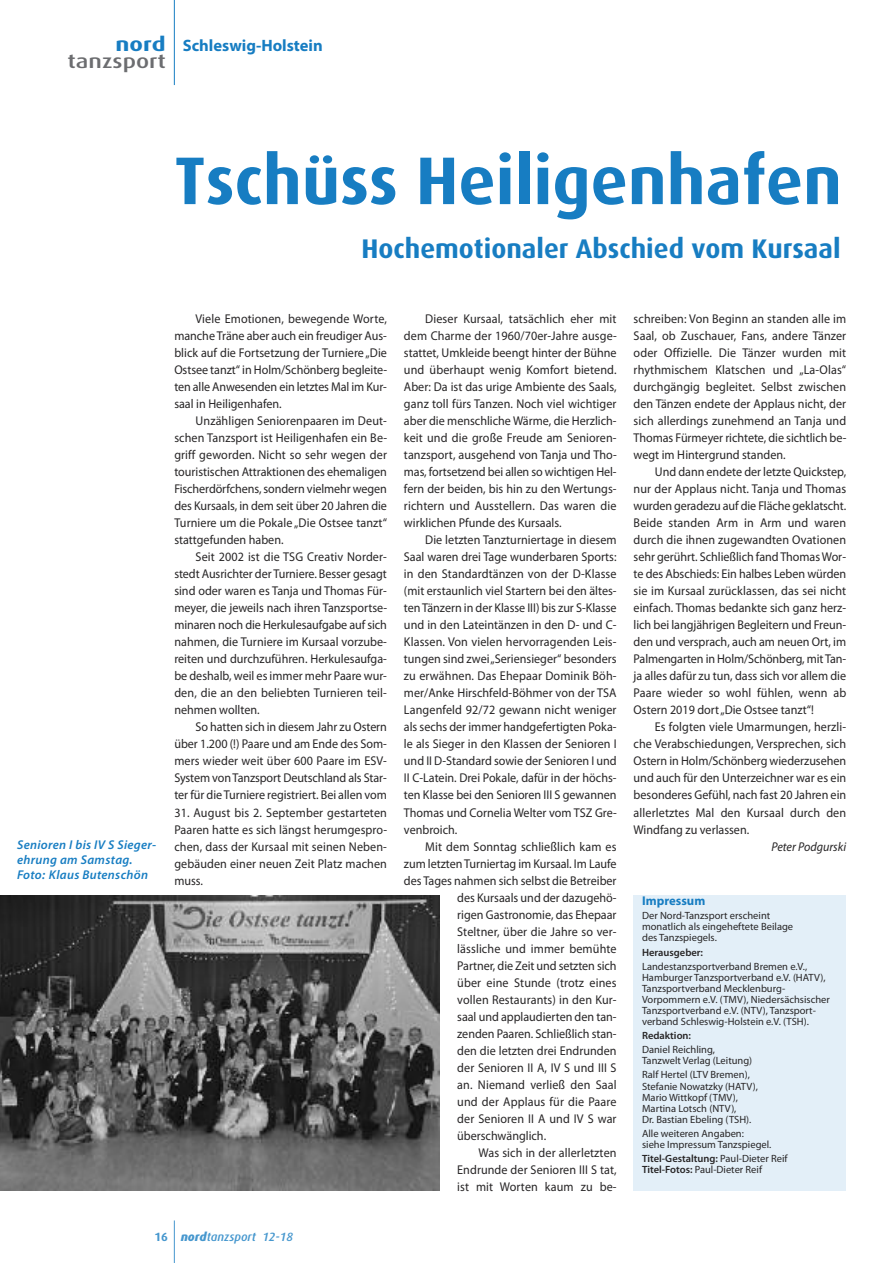
<style>
.page{position:relative;width:893px;height:1263px;background:#fff}
.page>*{position:absolute;margin:0;border:0;box-sizing:border-box;transform-origin:0 0}
.t1{font:700 67.5px "Dax";color:#177dc2}
.t2{font:700 27px "Dax";color:#177dc2}
.t3{font:500 19.5px "Dax";color:#6c6d70;scale:1.25 1}
.t4{font:700 19.5px "Dax";color:#177dc2;scale:1.25 1}
.t5{font:700 16.5px "Myriad Pro";color:#177dc2}
.t6{font:12.75px/17px "Myriad Pro";color:#272526;text-align:justify;scale:.95 1}
.t7{font:italic 600 12.75px/14.9px "Myriad Pro";letter-spacing:.025em;color:#177dc2}
.t8{font:italic 12.75px "Myriad Pro";color:#272526;scale:.95 1}
.t9{font:700 12.75px "Myriad Pro";color:#177dc2}
.t10{font:italic 500 12px "Dax";color:#4697ce}
.t11{font:10.5px/11.1px "Myriad Pro";color:#272526}
.t12{font:600 10.5px "Myriad Pro";color:#272526}
.s1{font-weight:600}
.s2{font-weight:700;font-style:normal}
.s3{font-weight:800}
</style>
<div class="page">
<hr style="left:174px;top:1220px;width:1px;height:43px;background:#4697ce">
<hr style="left:174px;top:0;width:1px;height:85px;background:#177dc2">
<div style="left:634px;top:896px;width:212px;height:295px;background:#e3eff8"></div>
<img style="left:0;top:896px;width:439px;height:294px">
<h3 class="t4" style="left:116px;top:33px;width:42px">nord</h3>
<h3 class="t3" style="left:68px;top:50px;width:80px">tanzsport</h3>
<p class="t5" style="left:183px;top:39px;width:141px">Schleswig-Holstein</p>
<h1 class="t1" style="left:174px;top:143px;width:669px">Tschüss Heiligenhafen</h1>
<h2 class="t2" style="left:361px;top:233px;width:481px">Hochemotionaler Abschied vom Kursaal</h2>
<p class="t7" style="left:17px;top:838px;width:141px">Senioren I bis IV S Sieger&shy;ehrung am Samstag.<br>Foto: Klaus Butenschön</p>
<p class="t6" style="left:174px;top:311px;width:226px;text-indent:21px">Viele Emotionen, bewegende Worte, manche Träne aber auch ein freudiger Aus&shy;blick auf die Fortsetzung der Turniere „Die Ostsee tanzt“ in Holm/Schönberg begleite&shy;ten alle Anwesenden ein letztes Mal im Kur&shy;saal in Heiligenhafen.</p>
<p class="t6" style="left:174px;top:413px;width:226px;text-indent:21px">Unzähligen Seniorenpaaren im Deut&shy;schen Tanzsport ist Heiligenhafen ein Be&shy;griff geworden. Nicht so sehr wegen der touristischen Attraktionen des ehemaligen Fischerdörfchens, sondern vielmehr wegen des Kursaals, in dem seit über 20 Jahren die Turniere um die Pokale „Die Ostsee tanzt“ stattgefunden haben.</p>
<p class="t6" style="left:174px;top:550px;width:226px;text-indent:21px">Seit 2002 ist die TSG Creativ Norder&shy;stedt Ausrichter der Turniere. Besser gesagt sind oder waren es Tanja und Thomas Für&shy;meyer, die jeweils nach ihren Tanzsportse&shy;minaren noch die Herkulesaufgabe auf sich nahmen, die Turniere im Kursaal vorzube&shy;reiten und durchzuführen. Herkulesaufga&shy;be deshalb, weil es immer mehr Paare wur&shy;den, die an den beliebten Turnieren teil&shy;nehmen wollten.</p>
<p class="t6" style="left:174px;top:720px;width:225px;text-indent:21px">So hatten sich in diesem Jahr zu Ostern über 1.200 (!) Paare und am Ende des Som&shy;mers wieder weit über 600 Paare im ESV-System vonTanzsport Deutschland als Star&shy;ter für die Turniere registriert. Bei allen vom</p>
<p class="t6" style="left:174px;top:805px;width:225px">31. August bis 2. September gestarteten Paaren hatte es sich längst herumgespro&shy;chen, dass der Kursaal mit seinen Neben&shy;gebäuden einer neuen Zeit Platz machen muss.</p>
<p class="t6" style="left:404px;top:311px;width:226px;text-indent:21px">Dieser Kursaal, tatsächlich eher mit dem Charme der 1960/70er-Jahre ausge&shy;stattet, Umkleide beengt hinter der Bühne und überhaupt wenig Komfort bietend.<br>Aber: Da ist das urige Ambiente des Saals, ganz toll fürs Tanzen. Noch viel wichtiger aber die menschliche Wärme, die Herzlich&shy;keit und die große Freude am Senioren&shy;tanzsport, ausgehend von Tanja und Tho&shy;mas, fortsetzend bei allen so wichtigen Hel&shy;fern der beiden, bis hin zu den Wertungs&shy;richtern und Ausstellern. Das waren die wirklichen Pfunde des Kursaals.</p>
<p class="t6" style="left:404px;top:533px;width:226px;text-indent:21px">Die letzten Tanzturniertage in diesem Saal waren drei Tage wunderbaren Sports: in den Standardtänzen von der D-Klasse (mit erstaunlich viel Startern bei den ältes&shy;tenTänzern in der Klasse III) bis zur S-Klasse und in den Lateintänzen in den D- und C-Klassen. Von vielen hervorragenden Leis&shy;tungen sind zwei„Seriensieger“ besonders zu erwähnen. Das Ehepaar Dominik Böh&shy;mer/Anke Hirschfeld-Böhmer von der TSA Langenfeld 92/72 gewann nicht weniger als sechs der immer handgefertigten Poka&shy;le als Sieger in den Klassen der Senioren I und II D-Standard sowie der Senioren I und II C-Latein. Drei Pokale, dafür in der höchs&shy;ten Klasse bei den Senioren III S gewannen Thomas und Cornelia Welter vom TSZ Gre&shy;venbroich.</p>
<p class="t6" style="left:425px;top:839px;width:203px">Mit dem Sonntag schließlich kam es</p>
<p class="t6" style="left:404px;top:856px;width:225px">zum letztenTurniertag im Kursaal. Im Laufe</p>
<p class="t6" style="left:404px;top:873px;width:225px">des Tages nahmen sich selbst die Betreiber</p>
<p class="t6" style="left:457px;top:890px;width:169px">des Kursaals und der dazugehö-</p>
<p class="t6" style="left:457px;top:907px;width:169px">rigen Gastronomie, das Ehepaar</p>
<p class="t6" style="left:457px;top:924px;width:169px">Steltner, über die Jahre so ver-</p>
<p class="t6" style="left:457px;top:941px;width:169px">lässliche und immer bemühte</p>
<p class="t6" style="left:457px;top:958px;width:169px">Partner, die Zeit und setzten sich</p>
<p class="t6" style="left:457px;top:975px;width:169px">über eine Stunde (trotz eines</p>
<p class="t6" style="left:457px;top:992px;width:169px">vollen Restaurants) in den Kur-</p>
<p class="t6" style="left:457px;top:1009px;width:169px">saal und applaudierten den tan-</p>
<p class="t6" style="left:457px;top:1026px;width:169px">zenden Paaren. Schließlich stan-</p>
<p class="t6" style="left:457px;top:1043px;width:169px">den die letzten drei Endrunden</p>
<p class="t6" style="left:457px;top:1060px;width:169px">der Senioren II A, IV S und III S</p>
<p class="t6" style="left:457px;top:1077px;width:169px">an. Niemand verließ den Saal</p>
<p class="t6" style="left:457px;top:1094px;width:169px">und der Applaus für die Paare</p>
<p class="t6" style="left:457px;top:1111px;width:169px">der Senioren II A und IV S war</p>
<p class="t6" style="left:457px;top:1128px;width:95px">überschwänglich.</p>
<p class="t6" style="left:478px;top:1145px;width:147px">Was sich in der allerletzten</p>
<p class="t6" style="left:457px;top:1162px;width:169px">Endrunde der Senioren III S tat,</p>
<p class="t6" style="left:457px;top:1179px;width:169px">ist mit Worten kaum zu be-</p>
<p class="t6" style="left:634px;top:311px;width:226px">schreiben: Von Beginn an standen alle im Saal, ob Zuschauer, Fans, andere Tänzer oder Offizielle. Die Tänzer wurden mit rhythmischem Klatschen und „La-Olas“ durchgängig begleitet. Selbst zwischen den Tänzen endete der Applaus nicht, der sich allerdings zunehmend an Tanja und Thomas Fürmeyer richtete, die sichtlich be&shy;wegt im Hintergrund standen.</p>
<p class="t6" style="left:634px;top:464px;width:225px;text-indent:21px">Und dann endete der letzte Quickstep, nur der Applaus nicht. Tanja und Thomas wurden geradezu auf die Fläche geklatscht.<br>Beide standen Arm in Arm und waren durch die ihnen zugewandten Ovationen sehr gerührt. Schließlich fandThomasWor&shy;te des Abschieds: Ein halbes Leben würden sie im Kursaal zurücklassen, das sei nicht einfach. Thomas bedankte sich ganz herz&shy;lich bei langjährigen Begleitern und Freun&shy;den und versprach, auch am neuen Ort, im Palmengarten in Holm/Schönberg, mit Tan&shy;ja alles dafür zu tun, dass sich vor allem die Paare wieder so wohl fühlen, wenn ab Ostern 2019 dort„Die Ostsee tanzt“!</p>
<p class="t6" style="left:634px;top:720px;width:225px;text-indent:21px">Es folgten viele Umarmungen, herzli&shy;che Verabschiedungen, Versprechen, sich Ostern in Holm/Schönberg wiederzusehen und auch für den Unterzeichner war es ein besonderes Gefühl, nach fast 20 Jahren ein allerletztes Mal den Kursaal durch den Windfang zu verlassen.</p>
<p class="t8" style="left:771px;top:841px;width:80px">Peter Podgurski</p>
<p class="t9" style="left:642px;top:896px;width:65px">Impressum</p>
<p class="t11" style="left:642px;top:911px;width:153px">Der Nord-Tanzsport erscheint monatlich als eingeheftete Beilage des Tanzspiegels.</p>
<p class="t12" style="left:642px;top:948px;width:63px">Herausgeber:</p>
<p class="t11" style="left:642px;top:961px;width:189px">Landestanzsportverband Bremen e.V., Hamburger Tanzsportverband e.V. (HATV), Tanzsportverband Mecklenburg-Vorpommern e.V. (TMV), Niedersächsischer Tanzsportverband e.V. (NTV), Tanzsport&shy;verband Schleswig-Holstein e.V. (TSH).</p>
<p class="t12" style="left:642px;top:1032px;width:50px">Redaktion:</p>
<p class="t11" style="left:642px;top:1045px;width:112px">Daniel Reichling,<br>Tanzwelt Verlag (Leitung)</p>
<p class="t11" style="left:642px;top:1070px;width:117px">Ralf Hertel (LTV Bremen),<br>Stefanie Nowatzky (HATV),<br>Mario Wittkopf (TMV),<br>Martina Lotsch (NTV),<br>Dr. Bastian Ebeling (TSH).</p>
<p class="t11" style="left:642px;top:1129px;width:131px">Alle weiteren Angaben:<br>siehe Impressum Tanzspiegel.</p>
<p class="t11" style="left:642px;top:1154px;width:147px"><span class="s1">Titel-Gestaltung:</span> Paul-Dieter Reif<br><span class="s1">Titel-Fotos:</span> Paul-Dieter Reif</p>
<p class="t10" style="left:154px;top:1230px;width:140px"><span class="s2">16</span> <span class="s3">nord</span>tanzsport 12-18</p>
</div>
